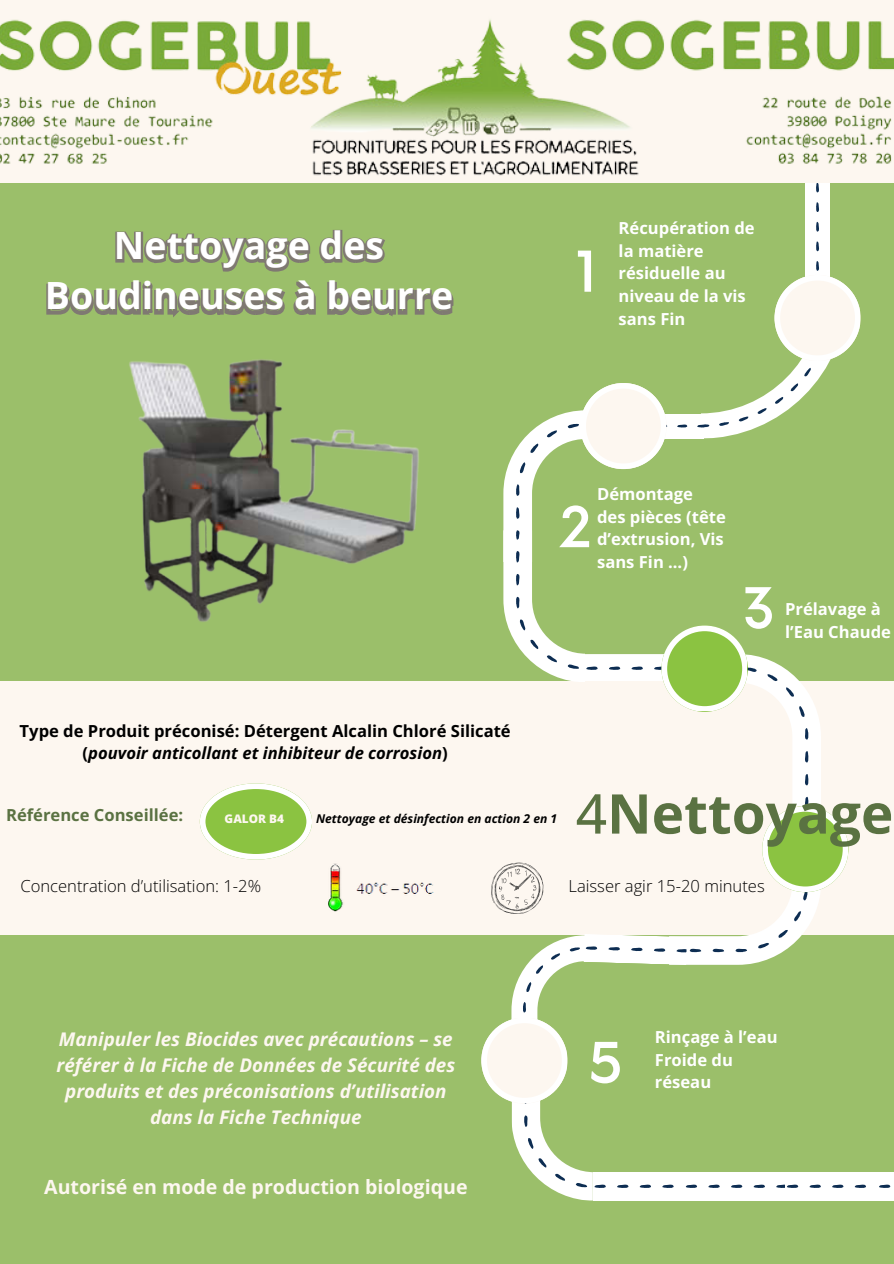
<style>
.page{position:relative;width:894px;height:1264px;background:#fff}
.page>*{position:absolute;margin:0;border:0;box-sizing:border-box;transform-origin:0 0}
.t1{font:700 54.75px "Open Sans";color:#5a7242}
.t2{font:500 54.75px "Now";color:#fff}
.t3{font:700 37.5px/50.7px "Open Sans";color:#fff;text-align:center}
.t4{font:700 19.65px "Open Sans";color:#fdf7f0}
.t5{font:italic 700 18.75px/26px "Open Sans";color:#fdf7f0;text-align:center}
.t6{font:700 16.65px/22.5px "Open Sans";color:#fff}
.t7{font:700 16.65px/22.5px "Open Sans";color:#000;text-align:center}
.t8{font:300 16.65px "Open Sans";color:#000}
.t9{font:700 16.65px "Open Sans";color:#5a7242}
.t10{font:italic 700 12.15px "Open Sans";color:#000}
.t11{font:800 11.85px "Open Sans";color:#fdf7f0}
.s1{font-style:italic}
.s2{font-weight:500}
</style>
<div class="page">
<div style="left:0;top:0;width:893px;height:1263px;background:#9bbf6a"></div>
<svg style="left:846px;top:285px;width:8px;height:66px"></svg>
<div style="left:768px;top:269px;width:98px;height:97px;border:11px solid #fff;border-radius:50%"></div>
<div style="left:0;top:681px;width:893px;height:254px;background:#fdf7f0"></div>
<svg style="left:503px;top:183px;width:343px;height:620px"></svg>
<svg style="left:768px;top:812px;width:73px;height:50px;background:#9bcb5b"></svg>
<div style="left:756px;top:800px;width:97px;height:97px;border:11px solid #fff;border-radius:50%"></div>
<div style="left:0;top:0;width:893px;height:182px;background:#fdf7f0"></div>
<img style="left:0;top:19px;width:893px;height:157px">
<img style="left:129px;top:359px;width:290px;height:263px">
<svg style="left:206px;top:789px;width:99px;height:64px;fill:#8bc341"></svg>
<div style="left:194px;top:777px;width:123px;height:88px;border:11px solid #fff;border-radius:50%"></div>
<svg style="left:487px;top:1035px;width:3px;height:52px"></svg>
<div style="left:475px;top:1011px;width:98px;height:98px;border:11px solid #fff;border-radius:50%"></div>
<img style="left:328px;top:863px;width:106px;height:49px">
<svg style="left:46px;top:230px;width:408px;height:87px"></svg>
<svg style="left:490px;top:862px;width:403px;height:338px"></svg>
<svg style="left:661px;top:625px;width:86px;height:86px;fill:#8bc341"></svg>
<div style="left:655px;top:620px;width:98px;height:97px;border:11px solid #fff;border-radius:50%"></div>
<h5 class="t3" style="left:45px;top:219px;width:409px">Nettoyage des<br>Boudineuses à beurre</h5>
<p class="t2" style="left:575px;top:242px;width:23px">1</p>
<p class="t6" style="left:618px;top:217px;width:137px">Récupération de la matière résiduelle au niveau de la vis sans Fin</p>
<p class="t7" style="left:20px;top:719px;width:492px">Type de Produit préconisé: Détergent Alcalin Chloré Silicaté (<span class="s1">pouvoir anticollant et inhibiteur de corrosion</span>)</p>
<h2 class="t2" style="left:559px;top:498px;width:34px">2</h2>
<p class="t6" style="left:597px;top:482px;width:130px">Démontage<br>des pièces (tête d’extrusion, Vis sans Fin …)</p>
<p class="t2" style="left:742px;top:579px;width:35px">3</p>
<p class="t6" style="left:784px;top:597px;width:107px">Prélavage à l’Eau Chaude</p>
<p class="t9" style="left:6px;top:803px;width:179px">Référence Conseillée:</p>
<h4 class="t11" style="left:224px;top:810px;width:61px">GALOR B4</h4>
<h4 class="t8" style="left:20px;top:874px;width:242px">Concentration d’utilisation: 1-2%</h4>
<p class="t10" style="left:316px;top:810px;width:243px">Nettoyage et désinfection en action 2 en 1</p>
<h1 class="t1" style="left:575px;top:775px;width:319px"><span class="s2">4</span>Nettoyage</h1>
<h6 class="t8" style="left:568px;top:874px;width:198px">Laisser agir 15-20 minutes</h6>
<p class="t5" style="left:56px;top:1025px;width:400px">Manipuler les Biocides avec précautions – se référer à la Fiche de Données de Sécurité des produits et des préconisations d’utilisation dans la Fiche Technique</p>
<h5 class="t4" style="left:44px;top:1172px;width:424px">Autorisé en mode de production biologique</h5>
<h4 class="t2" style="left:588px;top:1033px;width:36px">5</h4>
<h4 class="t6" style="left:654px;top:1025px;width:124px">Rinçage à l’eau<br>Froide du réseau</h4>
</div>
